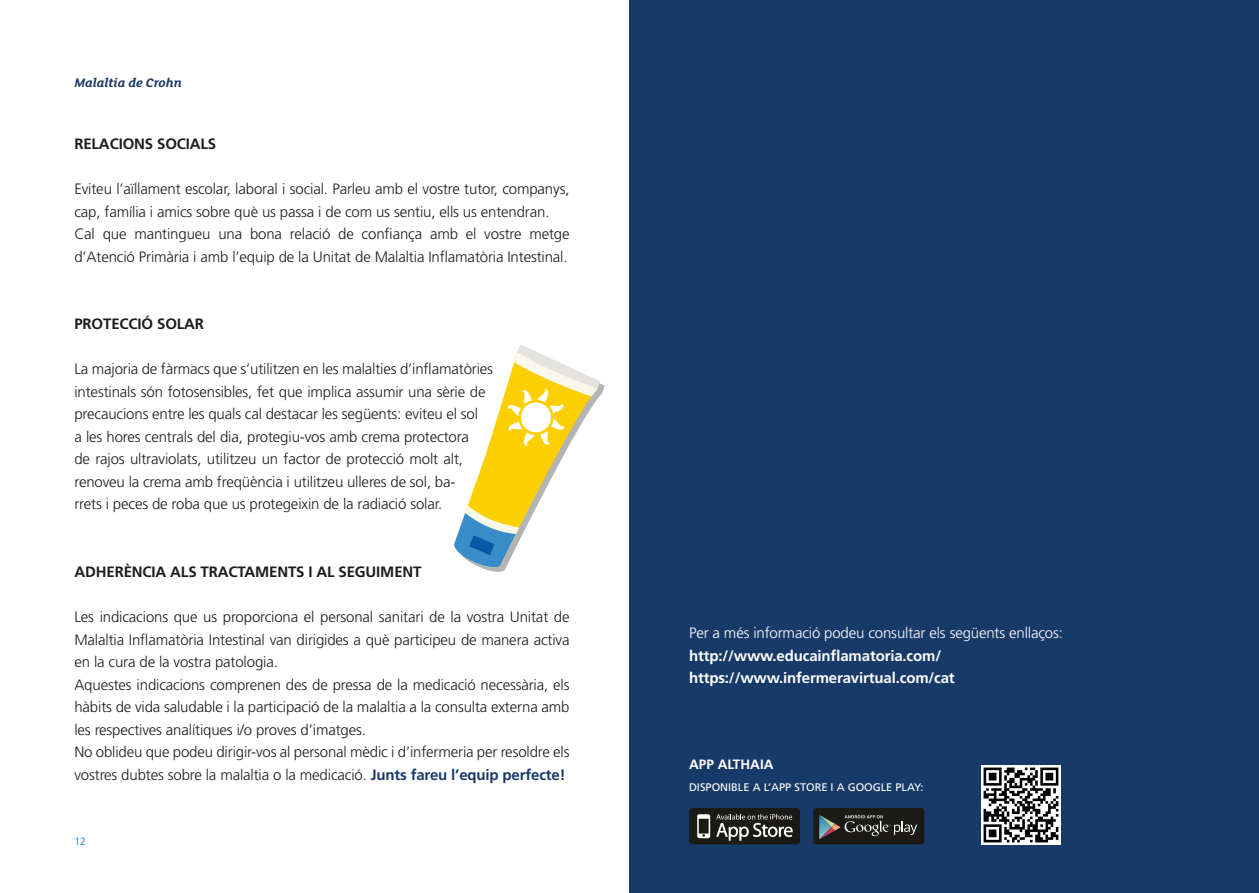
<style>
.page{position:relative;width:1259px;height:893px;background:#fff}
.page>*{position:absolute;margin:0;border:0;box-sizing:border-box;transform-origin:0 0}
.t1{font:300 15px/22.5px "Frutiger LT Std";letter-spacing:-.01em;color:#1d1d1b}
.t2{font:700 15px "Frutiger LT Std";letter-spacing:-.01em;color:#fff}
.t3{font:700 15px "Frutiger LT Std";letter-spacing:-.01em;color:#1d1d1b}
.t4{font:300 15px "Frutiger LT Std";letter-spacing:-.01em;color:#fff}
.t5{font:italic 700 13.5px "FS Lola";color:#183a68}
.t6{font:700 13.5px "Frutiger LT Std";color:#fff}
.t7{font:10.95px "Frutiger LT Std";color:#fff}
.t8{font:300 10.5px "Frutiger LT Std";color:#0071b9}
.s1{font-weight:700;color:#183a68}
</style>
<div class="page">
<div style="left:629px;top:0;width:630px;height:893px;background:#183a68"></div>
<div style="left:689px;top:808px;width:111px;height:36px;background:#1c1a16;border-radius:3px"></div>
<svg style="left:697px;top:814px;width:13px;height:24px"></svg>
<svg style="left:716px;top:814px;width:76px;height:27px"></svg>
<div style="left:813px;top:808px;width:111px;height:36px;background:#1c1a16;border-radius:3px"></div>
<svg style="left:819px;top:815px;width:98px;height:24px"></svg>
<img style="left:981px;top:765px;width:79px;height:79px">
<svg style="left:454px;top:345px;width:150px;height:227px"></svg>
<p class="t5" style="left:74px;top:73px;width:109px">Malaltia de Crohn</p>
<p class="t3" style="left:74px;top:135px;width:143px">RELACIONS SOCIALS</p>
<p class="t1" style="left:74px;top:178px;width:496px">Eviteu l’aïllament escolar, laboral i social. Parleu amb el vostre tutor, companys, cap, família i amics sobre què us passa i de com us sentiu, ells us entendran.</p>
<p class="t1" style="left:74px;top:223px;width:497px">Cal que mantingueu una bona relació de confiança amb el vostre metge d’Atenció Primària i amb l’equip de la Unitat de Malaltia Inflamatòria Intestinal.</p>
<p class="t3" style="left:74px;top:315px;width:131px">PROTECCIÓ SOLAR</p>
<p class="t1" style="left:74px;top:358px;width:420px">La majoria de fàrmacs que s’utilitzen en les malalties d’inflamatòries intestinals són fotosensibles, fet que implica assumir una sèrie de precaucions entre les quals cal destacar les següents: eviteu el sol<br>a les hores centrals del dia, protegiu-vos amb crema protectora<br>de rajos ultraviolats, utilitzeu un factor de protecció molt alt, renoveu la crema amb freqüència i utilitzeu ulleres de sol, ba-<br>rrets i peces de roba que us protegeixin de la radiació solar.</p>
<p class="t3" style="left:74px;top:563px;width:349px">ADHERÈNCIA ALS TRACTAMENTS I AL SEGUIMENT</p>
<p class="t1" style="left:74px;top:606px;width:497px;text-align:justify">Les indicacions que us proporciona el personal sanitari de la vostra Unitat de Malaltia Inflamatòria Intestinal van dirigides a què participeu de manera activa en la cura de la vostra patologia.</p>
<p class="t1" style="left:74px;top:673px;width:497px;text-align:justify">Aquestes indicacions comprenen des de pressa de la medicació necessària, els hàbits de vida saludable i la participació de la malaltia a la consulta externa amb les respectives analítiques i/o proves d’imatges.</p>
<p class="t1" style="left:74px;top:741px;width:497px">No oblideu que podeu dirigir-vos al personal mèdic i d’infermeria per resoldre els vostres dubtes sobre la malaltia o la medicació. <span class="s1">Junts fareu l’equip perfecte!</span></p>
<p class="t8" style="left:74px;top:835px;width:13px">12</p>
<p class="t4" style="left:689px;top:625px;width:375px">Per a més informació podeu consultar els següents enllaços:</p>
<p class="t2" style="left:689px;top:647px;width:254px">http://www.educainflamatoria.com/</p>
<p class="t2" style="left:689px;top:669px;width:267px">https://www.infermeravirtual.com/cat</p>
<p class="t6" style="left:689px;top:756px;width:86px">APP ALTHAIA</p>
<p class="t7" style="left:689px;top:781px;width:236px">DISPONIBLE A L’APP STORE I A GOOGLE PLAY:</p>
</div>
